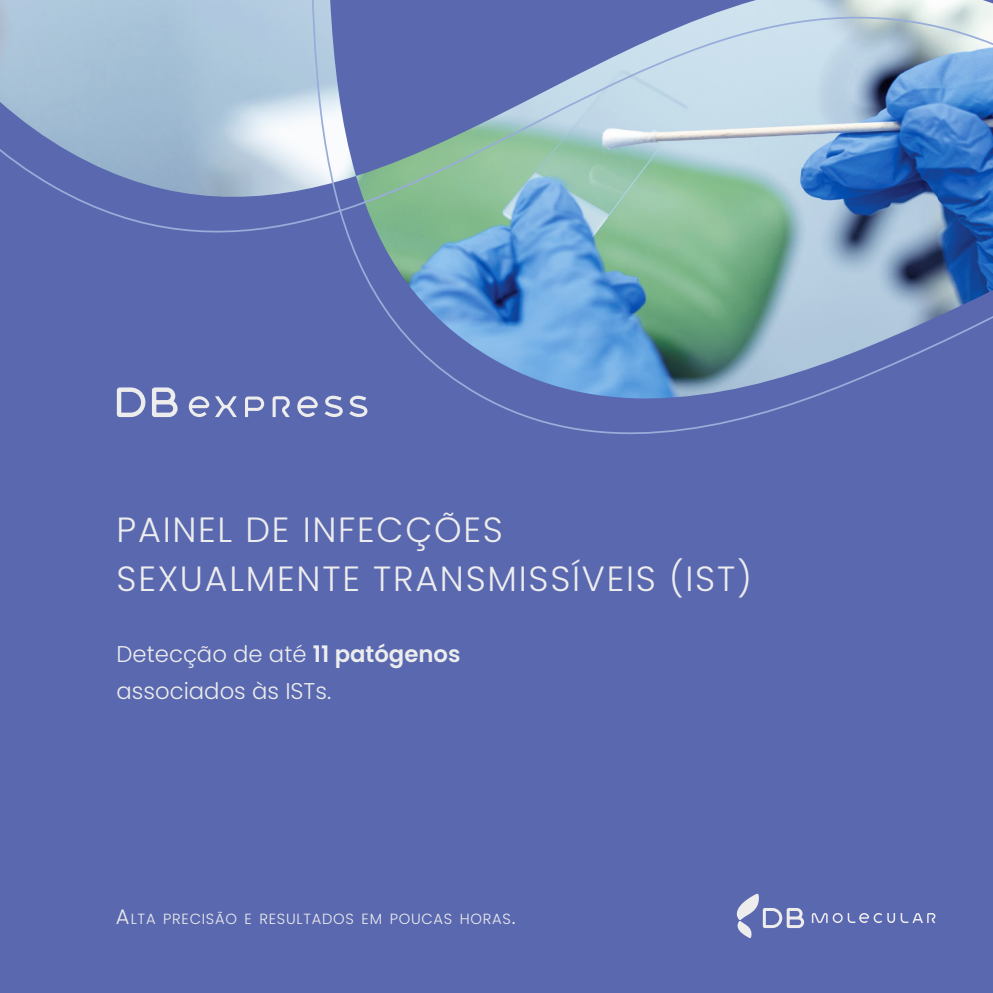
<style>
.page{position:relative;width:993px;height:993px;background:#fff}
.page>*{position:absolute;margin:0;border:0;box-sizing:border-box;transform-origin:0 0}
.t1{font:300 35px/49px "Poppins";letter-spacing:.05em;color:#ededed}
.t2{font:300 22.75px/36.8px "Poppins";color:#ededed}
.t3{font:300 14.7px "Poppins";letter-spacing:.05em;color:#ededed}
.s1{font-weight:600}
.s2{font-size:21px}
</style>
<div class="page">
<div style="left:0;top:461px;width:992px;height:531px;background:#5a68af"></div>
<svg style="left:887px;top:912px;width:7px;height:10px"></svg>
<svg style="left:900px;top:912px;width:35px;height:10px"></svg>
<svg style="left:811px;top:912px;width:70px;height:10px"></svg>
<svg style="left:736px;top:893px;width:67px;height:44px;background:#828cc0"></svg>
<svg style="left:0;top:0;width:992px;height:461px;background:#7993bd"></svg>
<p class="t1" style="left:116px;top:505px;width:636px">PAINEL DE INFECÇÕES<br>SEXUALMENTE TRANSMISSÍVEIS (IST)</p>
<p class="t2" style="left:116px;top:636px;width:345px">Detecção de até <span class="s1">11 patógenos </span>associados às ISTs.</p>
<p class="t3" style="left:116px;top:909px;width:401px"><span class="s2">A</span>LTA PRECISÃO E RESULTADOS EM POUCAS HORAS<span class="s2">.</span></p>
</div>
